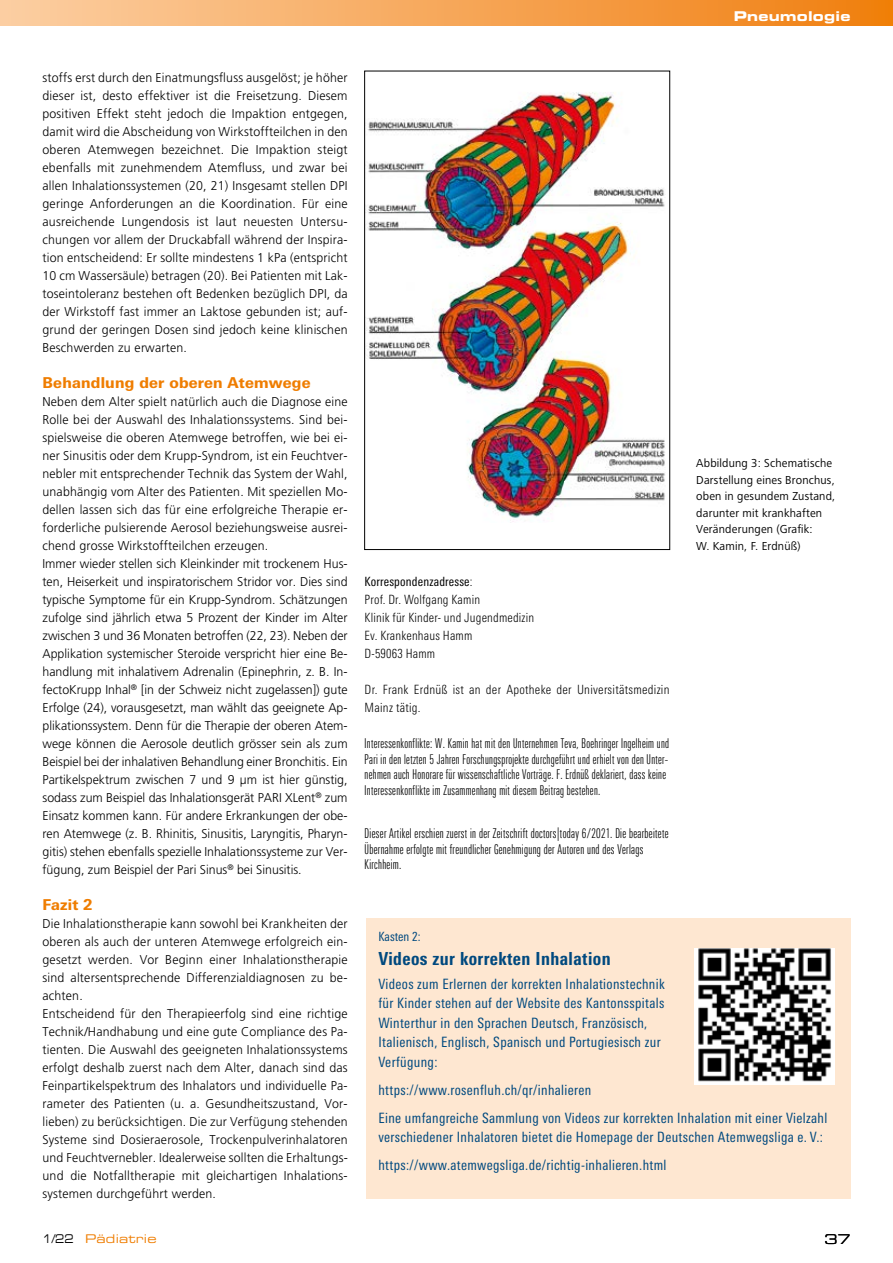
<style>
.page{position:relative;width:893px;height:1263px;background:#fff}
.page>*{position:absolute;margin:0;border:0;box-sizing:border-box;transform-origin:0 0}
.t1{font:800 condensed 18px "Linotype Univers";letter-spacing:.025em;color:#00497f}
.t2{font:800 15px "Linotype Univers Basic";letter-spacing:.015em;color:#ef7d00}
.t3{font:condensed 14.25px/19.5px "Linotype Univers";letter-spacing:.025em;color:#00497f}
.t4{font:300 13.5px/15.8px "Linotype Univers Comp";letter-spacing:.025em;color:#000}
.t5{font:13.5px "Eurostile Bold Extended Two";letter-spacing:.02em;color:#fff}
.t6{font:13.5px "Eurostile Extended Two";color:#000}
.t7{font:300 12.75px/18px "Frutiger";letter-spacing:.015em;color:#000}
.t8{font:300 condensed 12.75px/18px "Linotype Univers";letter-spacing:.015em;color:#000}
.t9{font:condensed 12.75px "Linotype Univers";color:#00497f}
.t10{font:12px/16.5px "Frutiger Next LT";letter-spacing:.015em;color:#000}
.t11{font:12px "Eurostile Extended Two";letter-spacing:.02em;color:#ef7d00}
.s1{color:#000}
.s2{font-weight:400}
</style>
<div class="page">
<div style="left:0;top:0;width:893px;height:26px;background:linear-gradient(to right,#fccfa4,#f07f0e)"></div>
<svg style="left:0;top:0;width:1px;height:26px"></svg>
<div style="left:366px;top:918px;width:484px;height:281px;background:#fee7d1"></div>
<img style="left:695px;top:948px;width:140px;height:137px">
<img style="left:366px;top:92px;width:299px;height:430px">
<div style="left:364px;top:71px;width:306px;height:479px;border:1px solid #000"></div>
<p class="t5" style="left:734px;top:7px;width:118px">Pneumologie</p>
<p class="t7" style="left:43px;top:68px;width:307px;text-align:justify">stoffs erst durch den Einatmungsfluss ausgelöst; je höher dieser ist, desto effektiver ist die Freisetzung. Diesem positiven Effekt steht jedoch die Impaktion entgegen, damit wird die Abscheidung von Wirkstoffteilchen in den oberen Atemwegen bezeichnet. Die Impaktion steigt ebenfalls mit zunehmendem Atemfluss, und zwar bei allen Inhalationssystemen (20, 21) Insgesamt stellen DPI geringe Anforderungen an die Koordination. Für eine ausreichende Lungendosis ist laut neuesten Untersu&shy;chungen vor allem der Druckabfall während der Inspira&shy;tion entscheidend: Er sollte mindestens 1 kPa (entspricht 10 cm Wassersäule) betragen (20). Bei Patienten mit Lak&shy;toseintoleranz bestehen oft Bedenken bezüglich DPI, da der Wirkstoff fast immer an Laktose gebunden ist; auf&shy;grund der geringen Dosen sind jedoch keine klinischen Beschwerden zu erwarten.</p>
<p class="t2" style="left:43px;top:373px;width:270px">Behandlung der oberen Atemwege</p>
<p class="t7" style="left:43px;top:392px;width:307px">Neben dem Alter spielt natürlich auch die Diagnose eine Rolle bei der Auswahl des Inhalationssystems. Sind bei&shy;spielsweise die oberen Atemwege betroffen, wie bei ei&shy;ner Sinusitis oder dem Krupp-Syndrom, ist ein Feuchtver&shy;nebler mit entsprechender Technik das System der Wahl, unabhängig vom Alter des Patienten. Mit speziellen Mo&shy;dellen lassen sich das für eine erfolgreiche Therapie er&shy;forderliche pulsierende Aerosol beziehungsweise ausrei&shy;chend grosse Wirkstoffteilchen erzeugen.<br>Immer wieder stellen sich Kleinkinder mit trockenem Hus&shy;ten, Heiserkeit und inspiratorischem Stridor vor. Dies sind typische Symptome für ein Krupp-Syndrom. Schätzungen zufolge sind jährlich etwa 5 Prozent der Kinder im Alter zwischen 3 und 36 Monaten betroffen (22, 23). Neben der Applikation systemischer Steroide verspricht hier eine Be&shy;handlung mit inhalativem Adrenalin (Epinephrin, z. B. In&shy;fectoKrupp Inhal<sup>®</sup> [in der Schweiz nicht zugelassen]) gute Erfolge (24), vorausgesetzt, man wählt das geeignete Ap&shy;plikationssystem. Denn für die Therapie der oberen Atem&shy;wege können die Aerosole deutlich grösser sein als zum Beispiel bei der inhalativen Behandlung einer Bronchitis. Ein Partikelspektrum zwischen 7 und 9 µm ist hier günstig, sodass zum Beispiel das Inhalationsgerät PARI XLent<sup>®</sup> zum Einsatz kommen kann. Für andere Erkrankungen der obe&shy;ren Atemwege (z. B. Rhinitis, Sinusitis, Laryngitis, Pharyn&shy;gitis) stehen ebenfalls spezielle Inhalationssysteme zur Ver&shy;fügung, zum Beispiel der Pari Sinus<sup>®</sup> bei Sinusitis.</p>
<p class="t2" style="left:43px;top:895px;width:52px">Fazit 2</p>
<p class="t7" style="left:43px;top:914px;width:307px">Die Inhalationstherapie kann sowohl bei Krankheiten der oberen als auch der unteren Atemwege erfolgreich ein&shy;gesetzt werden. Vor Beginn einer Inhalationstherapie sind altersentsprechende Differenzialdiagnosen zu be&shy;achten.<br>Entscheidend für den Therapieerfolg sind eine richtige Technik/Handhabung und eine gute Compliance des Pa&shy;tienten. Die Auswahl des geeigneten Inhalationssystems erfolgt deshalb zuerst nach dem Alter, danach sind das Feinpartikelspektrum des Inhalators und individuelle Pa&shy;rameter des Patienten (u. a. Gesundheitszustand, Vor&shy;lieben) zu berücksichtigen. Die zur Verfügung stehenden Systeme sind Dosieraerosole, Trockenpulverinhalatoren und Feuchtvernebler. Idealerweise sollten die Erhaltungs&shy;und die Notfalltherapie mit gleichartigen Inhalations&shy;systemen durchgeführt werden.</p>
<p class="t11" style="left:43px;top:1230px;width:116px"><span class="s1">1/22</span> Pädiatrie</p>
<p class="t8" style="left:365px;top:572px;width:171px"><span class="s2">Korrespondenzadresse</span>:<br>Prof. Dr. Wolfgang Kamin<br>Klinik für Kinder- und Jugendmedizin<br>Ev. Krankenhaus Hamm<br>D-59063 Hamm</p>
<p class="t8" style="left:365px;top:680px;width:306px">Dr. Frank Erdnüß ist an der Apotheke der Universitätsmedizin<br>Mainz tätig.</p>
<p class="t4" style="left:365px;top:735px;width:306px">Interessenkonflikte: W. Kamin hat mit den Unternehmen Teva, Boehringer Ingelheim und Pari in den letzten 5 Jahren Forschungsprojekte durchgeführt und erhielt von den Unter&shy;nehmen auch Honorare für wissenschaftliche Vorträge. F. Erdnüß deklariert, dass keine Interessenkonflikte im Zusammenhang mit diesem Beitrag bestehen.</p>
<p class="t4" style="left:365px;top:825px;width:305px">Dieser Artikel erschien zuerst in der Zeitschrift doctors|today 6/2021. Die bearbeitete<br>Übernahme erfolgte mit freundlicher Genehmigung der Autoren und des Verlags<br>Kirchheim.</p>
<p class="t10" style="left:696px;top:455px;width:141px">Abbildung 3: Schematische<br>Darstellung eines Bronchus, oben in gesundem Zustand, darunter mit krankhaften<br>Veränderungen (Grafik:<br>W. Kamin, F. Erdnüß)</p>
<p class="t9" style="left:378px;top:929px;width:44px">Kasten 2:</p>
<h1 class="t1" style="left:378px;top:947px;width:234px">Videos zur korrekten Inhalation</h1>
<p class="t3" style="left:378px;top:974px;width:288px">Videos zum Erlernen der korrekten Inhalationstechnik für Kinder stehen auf der Website des Kantonsspitals Winterthur in den Sprachen Deutsch, Französisch, Italienisch, Englisch, Spanisch und Portugiesisch zur Verfügung:</p>
<p class="t3" style="left:378px;top:1075px;width:450px;line-height:28px">https://www.rosenfluh.ch/qr/inhalieren<br>Eine umfangreiche Sammlung von Videos zur korrekten Inhalation mit einer Vielzahl</p>
<p class="t3" style="left:378px;top:1123px;width:446px;line-height:28px">verschiedener Inhalatoren bietet die Homepage der Deutschen Atemwegsliga e. V.: https://www.atemwegsliga.de/richtig-inhalieren.html</p>
<p class="t6" style="left:824px;top:1230px;width:28px">37</p>
</div>
